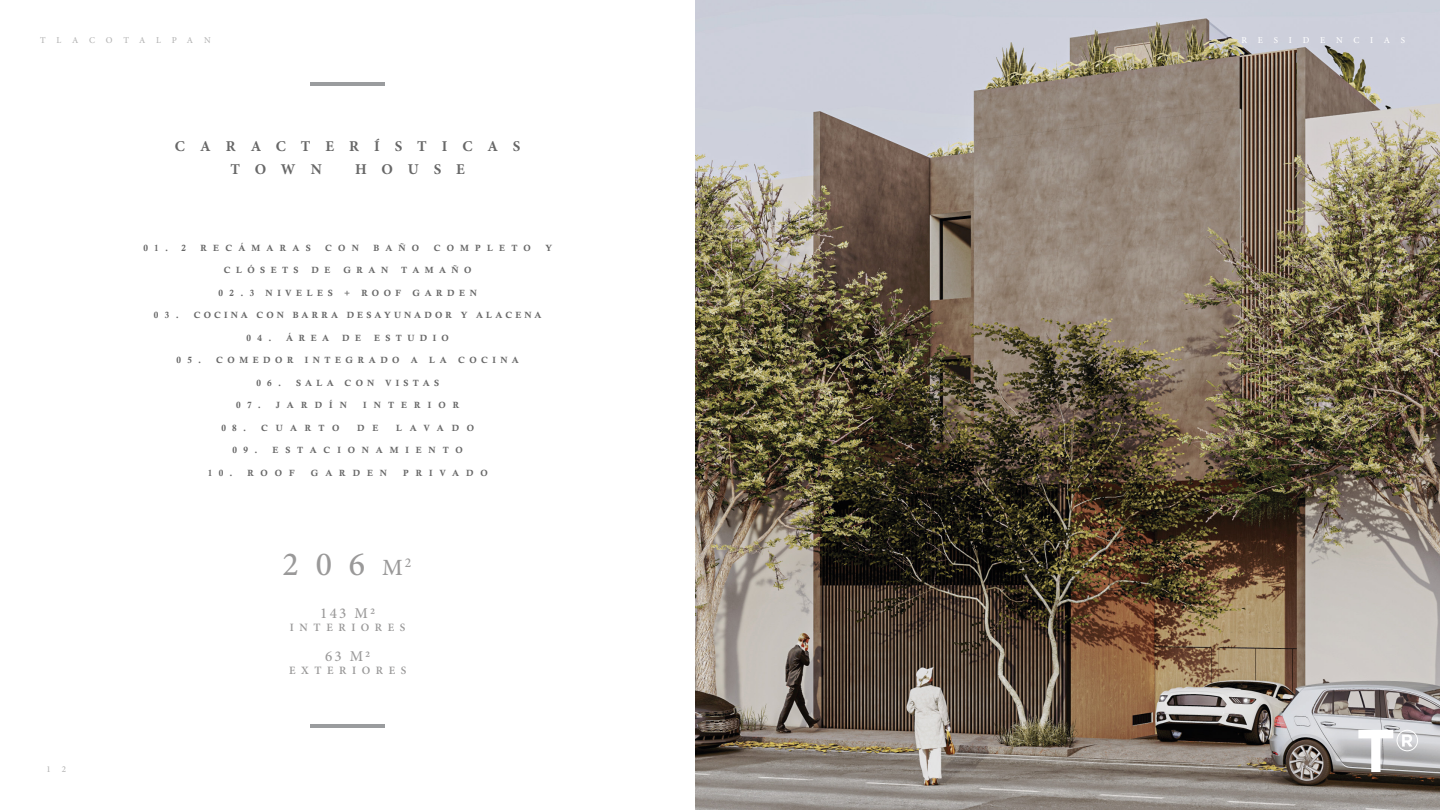
<style>
.page{position:relative;width:1440px;height:810px;background:#fff}
.page>*{position:absolute;margin:0;border:0;box-sizing:border-box;transform-origin:0 0}
.t1{font:500 33.75px "Minion Pro";color:#9a9999}
.t2{font:700 15px/23.2px "Minion Pro";letter-spacing:1em;color:#676767}
.t3{font:500 15px "Minion Pro";letter-spacing:.15em;color:#9a9999}
.t4{font:600 11.25px "Minion Pro";letter-spacing:.5em;color:#9a9999}
.t5{font:9px "Calis MT Bol";letter-spacing:.6em;color:#676767}
.t6{font:9px "Calis MT Bol";letter-spacing:.35em;color:#676767}
.t7{font:9px "Calis MT Bol";letter-spacing:.5em;color:#676767}
.t8{font:9px "Calis MT Bol";letter-spacing:.765em;color:#676767}
.t9{font:9px "Calis MT Bol";letter-spacing:.685em;color:#676767}
.t10{font:9px "Calis MT Bol";letter-spacing:.785em;color:#676767}
.t11{font:9px "Calis MT Bol";letter-spacing:.47em;color:#676767}
.t12{font:500 9px "Minion Pro";letter-spacing:1.2em;color:#b4b4b4}
.t13{font:500 9px "Minion Pro";letter-spacing:1.195em;color:#fff}
.t14{font:9px "Calis MT Bol";letter-spacing:.825em;color:#676767}
.s1{font-size:23.25px}
</style>
<div class="page">
<img style="left:695px;top:0;width:745px;height:810px">
<svg style="left:1402px;top:735px;width:11px;height:12px"></svg>
<div style="left:1397px;top:730px;width:21px;height:21px;border:1px solid #fff;border-radius:50%"></div>
<svg style="left:1358px;top:730px;width:35px;height:42px"></svg>
<hr style="left:310px;top:82px;width:75px;height:4px;background:#9a9c9e">
<hr style="left:310px;top:724px;width:75px;height:4px;background:#9a9c9e">
<p class="t12" style="left:40px;top:34px;width:172px">TLACOTALPAN</p>
<p class="t13" style="left:1241px;top:34px;width:165px">RESIDENCIAS</p>
<h2 class="t2" style="left:230px;top:135px;width:292px;text-indent:-56px">CARACTERÍSTICAS<br>TOWN</h2>
<h2 class="t2" style="left:355px;top:158px;width:111px">HOUSE</h2>
<p class="t5" style="left:143px;top:244px;width:44px">01. 2</p>
<p class="t9" style="left:201px;top:244px;width:112px">RECÁMARAS</p>
<p class="t5" style="left:325px;top:244px;width:35px">CON</p>
<p class="t5" style="left:374px;top:244px;width:47px">BAÑO</p>
<p class="t9" style="left:434px;top:244px;width:98px">COMPLETO</p>
<p class="t5" style="left:545px;top:244px;width:8px">Y</p>
<p class="t5" style="left:224px;top:266px;width:76px">CLÓSETS</p>
<p class="t5" style="left:312px;top:266px;width:20px">D E</p>
<p class="t5" style="left:344px;top:266px;width:46px">GRAN</p>
<p class="t5" style="left:401px;top:266px;width:72px">TAMAÑO</p>
<p class="t5" style="left:219px;top:289px;width:37px">02.3</p>
<p class="t7" style="left:266px;top:289px;width:69px">NIVELES</p>
<p class="t5" style="left:344px;top:289px;width:8px">+</p>
<p class="t5" style="left:361px;top:289px;width:41px">ROOF</p>
<p class="t5" style="left:413px;top:289px;width:66px">GARDEN</p>
<p class="t6" style="left:154px;top:311px;width:389px">0 3 . COCINA CON BARRA DESAYUNADOR Y ALACENA</p>
<p class="t5" style="left:247px;top:334px;width:84px">04. ÁREA</p>
<p class="t5" style="left:342px;top:334px;width:20px">D E</p>
<p class="t5" style="left:374px;top:334px;width:76px">ESTUDIO</p>
<p class="t7" style="left:177px;top:356px;width:119px">0 5 . COMEDOR</p>
<p class="t7" style="left:305px;top:356px;width:96px">INTEGRADO</p>
<p class="t5" style="left:411px;top:356px;width:9px">A</p>
<p class="t5" style="left:429px;top:356px;width:19px">L A</p>
<p class="t5" style="left:458px;top:356px;width:62px">COCINA</p>
<p class="t11" style="left:256px;top:379px;width:184px">0 6 . SALA CON VISTAS</p>
<p class="t10" style="left:236px;top:401px;width:112px">07. JARDÍN</p>
<p class="t10" style="left:363px;top:401px;width:98px">INTERIOR</p>
<p class="t14" style="left:221px;top:424px;width:120px">08. CUARTO</p>
<p class="t5" style="left:357px;top:424px;width:23px">D E</p>
<p class="t5" style="left:396px;top:424px;width:80px">LAVADO</p>
<p class="t8" style="left:233px;top:446px;width:232px">09. ESTACIONAMIENTO</p>
<p class="t5" style="left:208px;top:469px;width:88px">10. ROOF</p>
<p class="t5" style="left:311px;top:469px;width:78px">GARDEN</p>
<p class="t8" style="left:403px;top:469px;width:86px">PRIVADO</p>
<h1 class="t1" style="left:283px;top:541px;width:130px">206 <span class="s1">M</span><sup>2</sup></h1>
<h2 class="t3" style="left:320px;top:603px;width:56px">143 M2</h2>
<p class="t4" style="left:290px;top:620px;width:117px">INTERIORES</p>
<h2 class="t3" style="left:325px;top:646px;width:47px">63 M2</h2>
<p class="t12" style="left:47px;top:763px;width:21px">1 2</p>
<p class="t4" style="left:289px;top:663px;width:119px">EXTERIORES</p>
</div>
